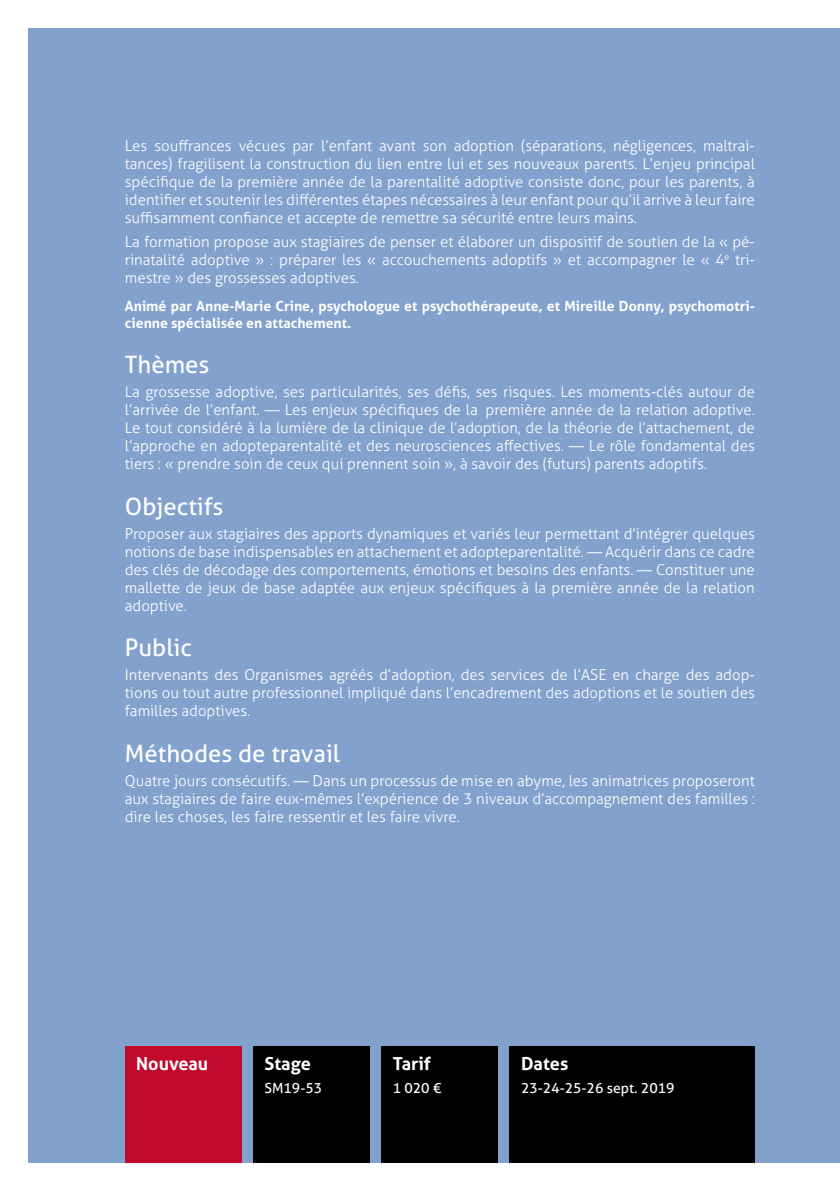
<style>
.page{position:relative;width:840px;height:1191px;background:#fff}
.page>*{position:absolute;margin:0;border:0;box-sizing:border-box;transform-origin:0 0}
.t1{font:24px "Aller";color:#fff}
.t2{font:700 18px "Aller";color:#fff}
.t3{font:300 15px/18px "Aller";color:#fff;text-align:justify}
.t4{font:700 14px/16.8px "Aller";color:#fff}
.t5{font:14px "Aller";color:#fff}
</style>
<div class="page">
<div style="left:28px;top:28px;width:811px;height:1134px;background:#82a1cc"></div>
<div style="left:125px;top:1045px;width:117px;height:117px;background:#c1092b"></div>
<div style="left:253px;top:1045px;width:117px;height:117px;background:#000"></div>
<div style="left:381px;top:1045px;width:117px;height:117px;background:#000"></div>
<div style="left:509px;top:1045px;width:245px;height:117px;background:#000"></div>
<p class="t3" style="left:125px;top:136px;width:631px">Les souffrances vécues par l’enfant avant son adoption (séparations, négligences, maltrai&shy;tances) fragilisent la construction du lien entre lui et ses nouveaux parents. L’enjeu principal spécifique de la première année de la parentalité adoptive consiste donc, pour les parents, à identifier et soutenir les différentes étapes nécessaires à leur enfant pour qu’il arrive à leur faire suffisamment confiance et accepte de remettre sa sécurité entre leurs mains.</p>
<p class="t3" style="left:125px;top:232px;width:631px">La formation propose aux stagiaires de penser et élaborer un dispositif de soutien de la « pé&shy;rinatalité adoptive » : préparer les « accouchements adoptifs » et accompagner le « 4<sup>e</sup> tri&shy;mestre » des grossesses adoptives.</p>
<p class="t4" style="left:125px;top:297px;width:631px">Animé par Anne-Marie Crine, psychologue et psychothérapeute, et Mireille Donny, psychomotri&shy;cienne spécialisée en attachement.</p>
<h1 class="t1" style="left:125px;top:350px;width:86px">Thèmes</h1>
<p class="t3" style="left:125px;top:383px;width:631px">La grossesse adoptive, ses particularités, ses défis, ses risques. Les moments-clés autour de l’arrivée de l’enfant. — Les enjeux spécifiques de la première année de la relation adoptive.<br>Le tout considéré à la lumière de la clinique de l’adoption, de la théorie de l’attachement, de l’approche en adopteparentalité et des neurosciences affectives. — Le rôle fondamental des tiers : « prendre soin de ceux qui prennent soin », à savoir des (futurs) parents adoptifs.</p>
<h1 class="t1" style="left:125px;top:492px;width:100px">Objectifs</h1>
<p class="t3" style="left:125px;top:524px;width:631px">Proposer aux stagiaires des apports dynamiques et variés leur permettant d’intégrer quelques notions de base indispensables en attachement et adopteparentalité. — Acquérir dans ce cadre des clés de décodage des comportements, émotions et besoins des enfants. — Constituer une mallette de jeux de base adaptée aux enjeux spécifiques à la première année de la relation adoptive.</p>
<h1 class="t1" style="left:125px;top:633px;width:69px">Public</h1>
<p class="t3" style="left:125px;top:666px;width:631px">Intervenants des Organismes agréés d’adoption, des services de l’ASE en charge des adop&shy;tions ou tout autre professionnel impliqué dans l’encadrement des adoptions et le soutien des familles adoptives.</p>
<h1 class="t1" style="left:125px;top:739px;width:217px">Méthodes de travail</h1>
<p class="t3" style="left:125px;top:771px;width:631px">Quatre jours consécutifs. — Dans un processus de mise en abyme, les animatrices proposeront aux stagiaires de faire eux-mêmes l’expérience de 3 niveaux d’accompagnement des familles : dire les choses, les faire ressentir et les faire vivre.</p>
<p class="t2" style="left:136px;top:1053px;width:73px">Nouveau</p>
<p class="t2" style="left:264px;top:1053px;width:48px">Stage</p>
<p class="t5" style="left:264px;top:1079px;width:59px">SM19-53</p>
<p class="t2" style="left:392px;top:1053px;width:40px">Tarif</p>
<p class="t5" style="left:392px;top:1079px;width:50px">1 020 €</p>
<p class="t2" style="left:520px;top:1053px;width:49px">Dates</p>
<p class="t5" style="left:520px;top:1079px;width:155px">23‑24‑25‑26 sept. 2019</p>
</div>
